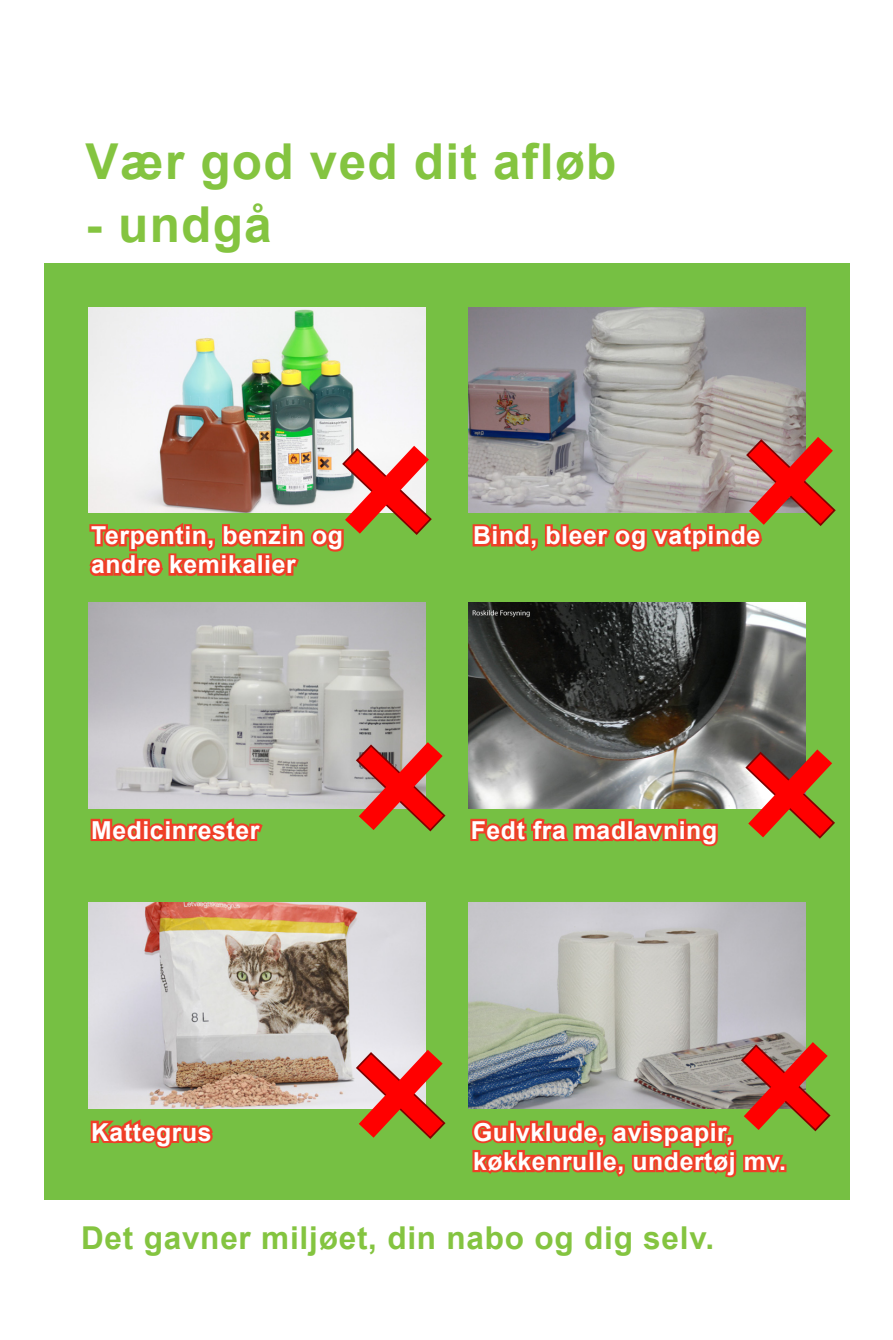
<style>
.page{position:relative;width:893px;height:1340px;background:#fff}
.page>*{position:absolute;margin:0;border:0;box-sizing:border-box;transform-origin:0 0}
.t1{font:700 49.5px "Arial";letter-spacing:.025em;color:#84c440}
.t2{font:700 31.5px "Arial";letter-spacing:.025em;color:#84c440}
.t3{font:700 24.75px/29.2px "Arial";letter-spacing:.025em;color:#fff}
</style>
<div class="page">
<div style="left:44px;top:263px;width:806px;height:937px;background:#76c043"></div>
<svg style="left:88px;top:788px;width:177px;height:54px"></svg>
<img style="left:89px;top:603px;width:336px;height:205px">
<img style="left:469px;top:307px;width:336px;height:205px">
<img style="left:89px;top:307px;width:336px;height:139px">
<img style="left:469px;top:603px;width:336px;height:205px">
<svg style="left:468px;top:803px;width:253px;height:44px"></svg>
<svg style="left:88px;top:1104px;width:128px;height:45px"></svg>
<svg style="left:88px;top:446px;width:344px;height:130px"></svg>
<svg style="left:470px;top:437px;width:366px;height:115px"></svg>
<svg style="left:355px;top:742px;width:91px;height:90px"></svg>
<svg style="left:744px;top:749px;width:91px;height:90px"></svg>
<img style="left:469px;top:902px;width:336px;height:140px">
<img style="left:89px;top:902px;width:336px;height:206px">
<svg style="left:468px;top:1042px;width:363px;height:136px"></svg>
<svg style="left:355px;top:1049px;width:91px;height:90px"></svg>
<p class="t1" style="left:86px;top:129px;width:532px">Vær god ved dit afløb</p>
<p class="t1" style="left:86px;top:192px;width:188px">- undgå</p>
<p class="t3" style="left:91px;top:521px;width:253px">Terpentin, benzin og</p>
<p class="t3" style="left:473px;top:521px;width:289px">Bind, bleer og vatpinde</p>
<p class="t3" style="left:91px;top:551px;width:206px">andre kemikalier</p>
<p class="t3" style="left:91px;top:816px;width:170px">Medicinrester</p>
<p class="t3" style="left:91px;top:1118px;width:122px">Kattegrus</p>
<p class="t3" style="left:471px;top:816px;width:248px">Fedt fra madlavning</p>
<p class="t3" style="left:473px;top:1118px;width:314px">Gulvklude, avispapir, køkkenrulle, undertøj mv.</p>
<p class="t2" style="left:81px;top:1216px;width:635px">Det gavner miljøet, din nabo og dig selv.</p>
</div>
